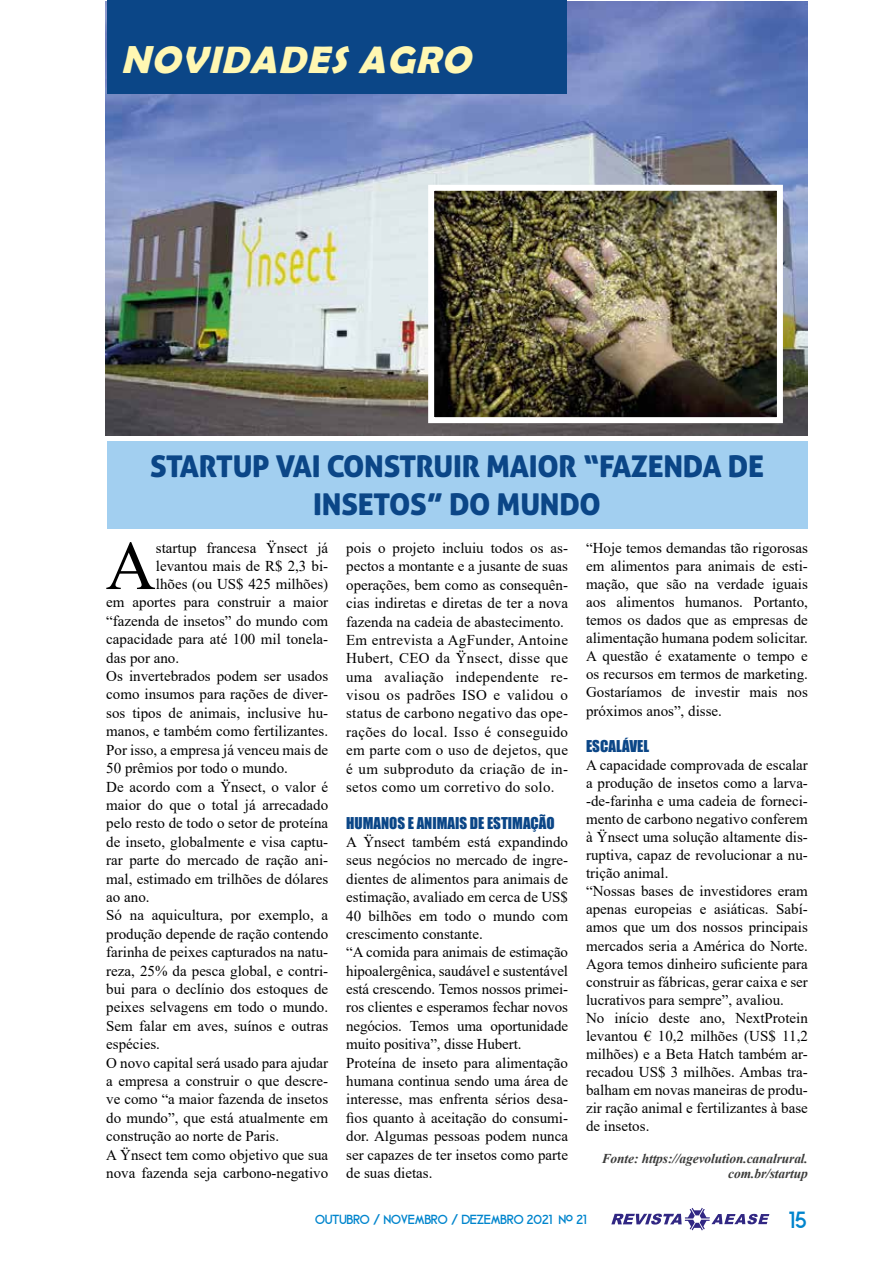
<style>
.page{position:relative;width:893px;height:1263px;background:#fff}
.page>*{position:absolute;margin:0;border:0;box-sizing:border-box;transform-origin:0 0}
.t1{font:69.3px "Times New Roman";color:#000}
.t2{font:italic 700 38.25px "Berlin Sans FB Demi";color:#fff7b2}
.t3{font:30px/37.5px "Aller Display";letter-spacing:-.01em;color:#0b4687;text-align:center}
.t4{font:24px "Blissful Thinking";color:#0085cd}
.t5{font:15px/18.1px "Times New Roman";color:#000}
.t6{font:15px/18.3px "Times New Roman";letter-spacing:.02em;color:#000}
.t7{font:15px "Impact";color:#0b4687}
.t8{font:italic 700 13.5px/15px "Times New Roman";letter-spacing:-.01em;color:#3c3c3b;text-align:right}
.t9{font:13.5px "Blissful Thinking";color:#0085cd}
</style>
<div class="page">
<img style="left:106px;top:1px;width:702px;height:434px">
<img style="left:435px;top:192px;width:341px;height:224px">
<div style="left:428px;top:185px;width:355px;height:238px;border:6px solid #fff"></div>
<svg style="left:611px;top:1208px;width:158px;height:22px"></svg>
<div style="left:108px;top:0;width:459px;height:94px;background:#0b4687"></div>
<div style="left:107px;top:441px;width:700px;height:87px;background:#a2cff0"></div>
<h2 class="t2" style="left:121px;top:37px;width:360px">NOVIDADES AGRO</h2>
<h3 class="t3" style="left:150px;top:447px;width:615px">STARTUP VAI CONSTRUIR MAIOR “FAZENDA DE<br>INSETOS” DO MUNDO</h3>
<h1 class="t1" style="left:106px;top:517px;width:52px">A</h1>
<p class="t5" style="left:156px;top:538px;width:174px">startup francesa Ÿnsect já</p>
<p class="t5" style="left:586px;top:538px;width:223px;text-align:justify">“Hoje temos demandas tão rigorosas em alimentos para animais de esti&shy;mação, que são na verdade iguais aos alimentos humanos. Portanto, temos os dados que as empresas de alimentação humana podem solicitar.<br>A questão é exatamente o tempo e os recursos em termos de marketing.<br>Gostaríamos de investir mais nos próximos anos”, disse.</p>
<p class="t7" style="left:586px;top:734px;width:65px">ESCALÁVEL</p>
<p class="t5" style="left:586px;top:755px;width:223px">A capacidade comprovada de escalar a produção de insetos como a larva--de-farinha e uma cadeia de forneci&shy;mento de carbono negativo conferem à Ÿnsect uma solução altamente dis&shy;ruptiva, capaz de revolucionar a nu&shy;trição animal.<br>“Nossas bases de investidores eram apenas europeias e asiáticas. Sabí&shy;amos que um dos nossos principais mercados seria a América do Norte.<br>Agora temos dinheiro suficiente para construir as fábricas, gerar caixa e ser lucrativos para sempre”, avaliou.<br>No início deste ano, NextProtein levantou € 10,2 milhões (US$ 11,2 milhões) e a Beta Hatch também ar&shy;recadou US$ 3 milhões. Ambas tra&shy;balham em novas maneiras de produ&shy;zir ração animal e fertilizantes à base de insetos.</p>
<p class="t8" style="left:602px;top:1150px;width:208px">Fonte: https://agevolution.canalrural. com.br/startup</p>
<p class="t9" style="left:315px;top:1212px;width:273px">OUTUBRO / NOVEMBRO / DEZEMBRO 2021 Nº 21</p>
<h3 class="t4" style="left:789px;top:1206px;width:19px">15</h3>
<p class="t6" style="left:346px;top:538px;width:223px">pois o projeto incluiu todos os as&shy;pectos a montante e a jusante de suas operações, bem como as consequên&shy;cias indiretas e diretas de ter a nova fazenda na cadeia de abastecimento.<br>Em entrevista a AgFunder, Antoine Hubert, CEO da Ÿnsect, disse que uma avaliação independente re&shy;visou os padrões ISO e validou o status de carbono negativo das ope&shy;rações do local. Isso é conseguido em parte com o uso de dejetos, que é um subproduto da criação de in&shy;setos como um corretivo do solo.</p>
<p class="t7" style="left:346px;top:811px;width:210px">HUMANOS E ANIMAIS DE ESTIMAÇÃO</p>
<p class="t5" style="left:346px;top:832px;width:223px">A Ÿnsect também está expandindo seus negócios no mercado de ingre&shy;dientes de alimentos para animais de estimação, avaliado em cerca de US$ 40 bilhões em todo o mundo com crescimento constante.<br>“A comida para animais de estimação hipoalergênica, saudável e sustentável está crescendo. Temos nossos primei&shy;ros clientes e esperamos fechar novos negócios. Temos uma oportunidade muito positiva”, disse Hubert.<br>Proteína de inseto para alimentação humana continua sendo uma área de interesse, mas enfrenta sérios desa&shy;fios quanto à aceitação do consumi&shy;dor. Algumas pessoas podem nunca ser capazes de ter insetos como parte de suas dietas.</p>
<p class="t5" style="left:156px;top:556px;width:174px">levantou mais de R$ 2,3 bi-</p>
<p class="t5" style="left:156px;top:574px;width:174px">lhões (ou US$ 425 milhões)</p>
<p class="t5" style="left:106px;top:593px;width:223px">em aportes para construir a maior</p>
<p class="t5" style="left:106px;top:611px;width:223px">“fazenda de insetos” do mundo com</p>
<p class="t5" style="left:106px;top:630px;width:223px">capacidade para até 100 mil tonela-</p>
<p class="t5" style="left:106px;top:648px;width:74px">das por ano.</p>
<p class="t5" style="left:106px;top:666px;width:223px">Os invertebrados podem ser usados</p>
<p class="t5" style="left:106px;top:685px;width:223px">como insumos para rações de diver-</p>
<p class="t5" style="left:106px;top:703px;width:223px">sos tipos de animais, inclusive hu-</p>
<p class="t5" style="left:106px;top:722px;width:223px">manos, e também como fertilizantes.</p>
<p class="t5" style="left:106px;top:740px;width:223px">Por isso, a empresa já venceu mais de</p>
<p class="t5" style="left:106px;top:758px;width:183px">50 prêmios por todo o mundo.</p>
<p class="t5" style="left:106px;top:777px;width:223px">De acordo com a Ÿnsect, o valor é</p>
<p class="t5" style="left:106px;top:795px;width:223px">maior do que o total já arrecadado</p>
<p class="t5" style="left:106px;top:814px;width:223px">pelo resto de todo o setor de proteína</p>
<p class="t5" style="left:106px;top:832px;width:223px">de inseto, globalmente e visa captu-</p>
<p class="t5" style="left:106px;top:850px;width:223px">rar parte do mercado de ração ani-</p>
<p class="t5" style="left:106px;top:869px;width:223px">mal, estimado em trilhões de dólares</p>
<p class="t5" style="left:106px;top:887px;width:45px">ao ano.</p>
<p class="t5" style="left:106px;top:906px;width:223px">Só na aquicultura, por exemplo, a</p>
<p class="t5" style="left:106px;top:924px;width:223px">produção depende de ração contendo</p>
<p class="t5" style="left:106px;top:942px;width:223px">farinha de peixes capturados na natu-</p>
<p class="t5" style="left:106px;top:961px;width:223px">reza, 25% da pesca global, e contri-</p>
<p class="t5" style="left:106px;top:979px;width:223px">bui para o declínio dos estoques de</p>
<p class="t5" style="left:106px;top:998px;width:223px">peixes selvagens em todo o mundo.</p>
<p class="t5" style="left:106px;top:1016px;width:223px">Sem falar em aves, suínos e outras</p>
<p class="t5" style="left:106px;top:1035px;width:55px">espécies.</p>
<p class="t5" style="left:106px;top:1053px;width:223px">O novo capital será usado para ajudar</p>
<p class="t5" style="left:106px;top:1071px;width:223px">a empresa a construir o que descre-</p>
<p class="t5" style="left:106px;top:1090px;width:223px">ve como “a maior fazenda de insetos</p>
<p class="t5" style="left:106px;top:1108px;width:223px">do mundo”, que está atualmente em</p>
<p class="t5" style="left:106px;top:1127px;width:174px">construção ao norte de Paris.</p>
<p class="t5" style="left:106px;top:1145px;width:223px">A Ÿnsect tem como objetivo que sua</p>
<p class="t5" style="left:106px;top:1163px;width:223px">nova fazenda seja carbono-negativo</p>
</div>
